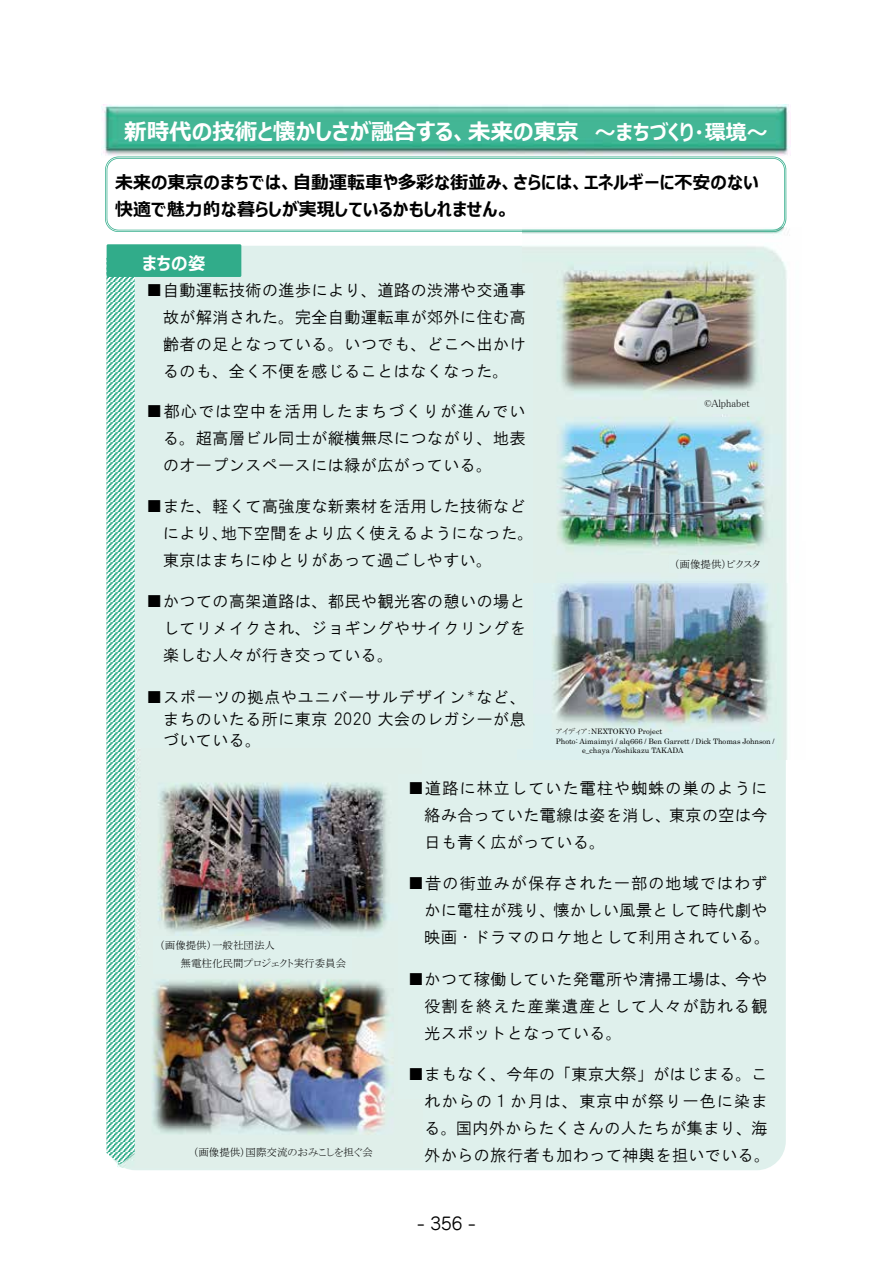
<style>
.page{position:relative;width:893px;height:1263px;background:#fff}
.page>*{position:absolute;margin:0;border:0;box-sizing:border-box;transform-origin:0 0}
.t1{font:700 22.5px "Meiryo UI";color:#fff}
.t2{font:700 18px/26.8px "Meiryo UI";color:#000}
.t3{font:700 18px "Meiryo UI";color:#fff}
.t4{font:16.95px "Jun 201 Pro";color:#000}
.t5{font:16.5px/27px "HGS Gothic M";letter-spacing:.005em;color:#000;text-align:justify}
.t6{font:10.5px/17.9px "MS P Mincho";color:#000}
.t7{font:7.5px/9.8px "Century";color:#000}
.s1{font-size:21px}
.s2{font-family:"MS P Mincho"}
</style>
<div class="page">
<div style="left:106px;top:246px;width:680px;height:924px;background:#dff0ec;border-radius:29px"></div>
<img style="left:118px;top:979px;width:272px;height:188px">
<img style="left:241px;top:783px;width:147px;height:153px">
<img style="left:552px;top:582px;width:235px;height:178px">
<img style="left:523px;top:232px;width:264px;height:350px">
<div style="left:697px;top:398px;width:67px;height:16px;background:#dff0ec"></div>
<div style="left:497px;top:274px;width:36px;height:475px;background:#dff0ec"></div>
<div style="left:669px;top:555px;width:98px;height:17px;background:#dff0ec"></div>
<img style="left:102px;top:104px;width:688px;height:53px">
<svg style="left:106px;top:244px;width:135px;height:920px"></svg>
<svg style="left:105px;top:157px;width:681px;height:75px"></svg>
<h1 class="t1" style="left:124px;top:116px;width:645px">新時代の技術と懐かしさが融合する、未来の東京 <span class="s1">～まちづくり・環境～</span></h1>
<p class="t2" style="left:115px;top:170px;width:645px">未来の東京のまちでは、自動運転車や多彩な街並み、さらには、エネルギーに不安のない快適で魅力的な暮らしが実現しているかもしれません。</p>
<p class="t3" style="left:142px;top:251px;width:65px">まちの姿</p>
<p class="t5" style="left:163px;top:276px;width:365px;text-indent:-16px">■自動運転技術の進歩により、道路の渋滞や交通事故が解消された。完全自動運転車が郊外に住む高齢者の足となっている。いつでも、どこへ出かけるのも、全く不便を感じることはなくなった。</p>
<p class="t5" style="left:163px;top:398px;width:365px;text-indent:-16px">■都心では空中を活用したまちづくりが進んでいる。超高層ビル同士が縦横無尽につながり、地表のオープンスペースには緑が広がっている。</p>
<p class="t5" style="left:163px;top:492px;width:373px;text-align:left;text-indent:-16px">■また、軽くて高強度な新素材を活用した技術などにより、地下空間をより広く使えるようになった。東京はまちにゆとりがあって過ごしやすい。</p>
<p class="t5" style="left:163px;top:587px;width:365px;text-indent:-16px">■かつての高架道路は、都民や観光客の憩いの場としてリメイクされ、ジョギングやサイクリングを楽しむ人々が行き交っている。</p>
<p class="t5" style="left:163px;top:687px;width:365px;line-height:21.3px;text-indent:-16px">■スポーツの拠点やユニバーサルデザイン<sup>＊</sup>など、まちのいたる所に東京 2020 大会のレガシーが息づいている。</p>
<p class="t6" style="left:704px;top:394px;width:47px">©Alphabet</p>
<p class="t6" style="left:674px;top:555px;width:88px">（画像提供）ピクスタ</p>
<p class="t7" style="left:556px;top:726px;width:220px"><span class="s2">アイディア：</span>NEXTOKYO Project<br>Photo: Aimaimyi / alq666 / Ben Garrett / Dick Thomas Johnson /</p>
<p class="t7" style="left:582px;top:744px;width:103px">e_chaya /Yoshikazu TAKADA</p>
<p class="t6" style="left:180px;top:936px;width:167px;text-indent:-21px">（画像提供）一般社団法人<br>無電柱化民間プロジェクト実行委員会</p>
<p class="t6" style="left:193px;top:1143px;width:181px">（画像提供）国際交流のおみこしを担ぐ会</p>
<p class="t5" style="left:424px;top:774px;width:345px;text-indent:-16px">■道路に林立していた電柱や蜘蛛の巣のように絡み合っていた電線は姿を消し、東京の空は今日も青く広がっている。</p>
<p class="t5" style="left:424px;top:869px;width:348px;text-align:left;text-indent:-16px">■昔の街並みが保存された一部の地域ではわずかに電柱が残り、懐かしい風景として時代劇や映画・ドラマのロケ地として利用されている。</p>
<p class="t5" style="left:424px;top:966px;width:345px;text-indent:-16px">■かつて稼働していた発電所や清掃工場は、今や役割を終えた産業遺産として人々が訪れる観光スポットとなっている。</p>
<p class="t5" style="left:424px;top:1060px;width:348px;text-align:left;text-indent:-16px">■まもなく、今年の「東京大祭」がはじまる。これからの１か月は、東京中が祭り一色に染まる。国内外からたくさんの人たちが集まり、海外からの旅行者も加わって神輿を担いでいる。</p>
<p class="t4" style="left:417px;top:1210px;width:60px">- 356 -</p>
</div>
